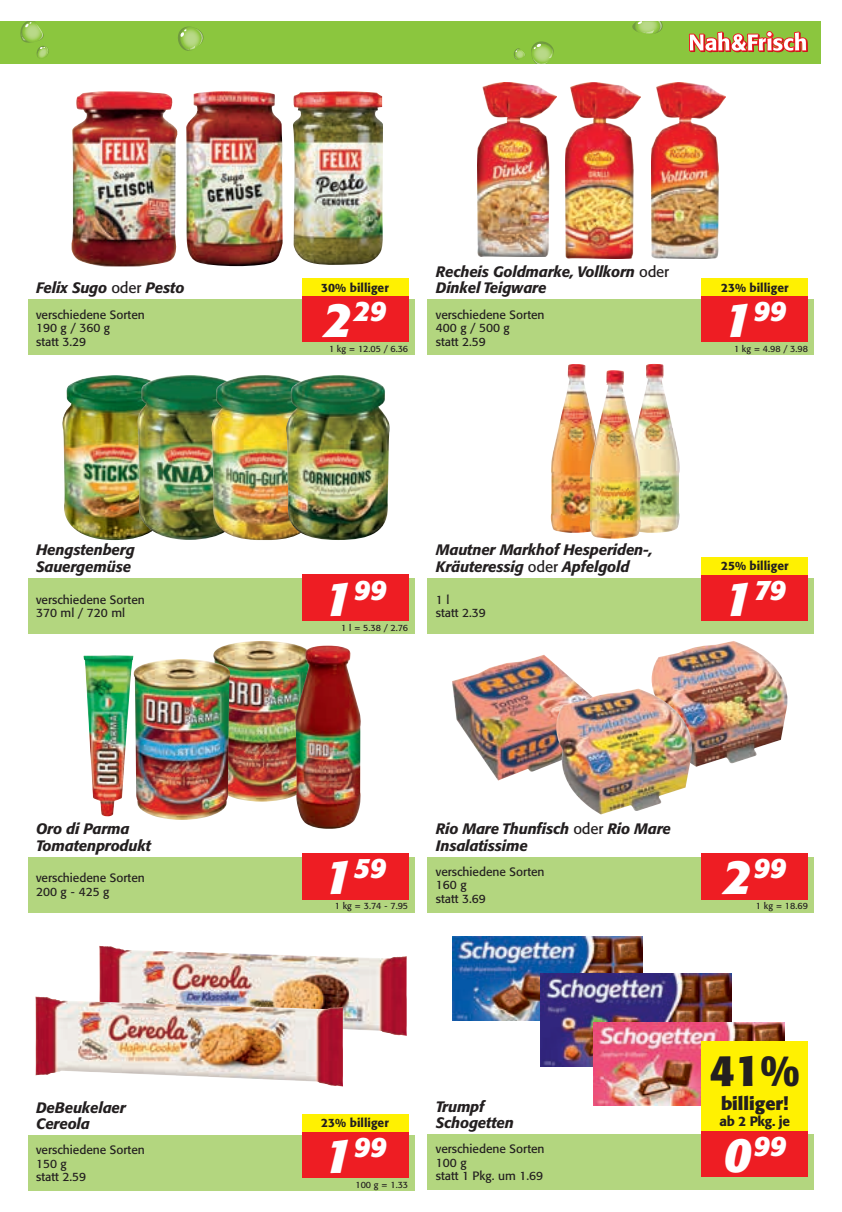
<style>
.page{position:relative;width:842px;height:1212px;background:#fff}
.page>*{position:absolute;margin:0;border:0;box-sizing:border-box;transform-origin:0 0}
.t1{font:700 43.5px "Formata Std";color:#231f20}
.t2{font:italic 700 28.05px "Formata Std";letter-spacing:.005em;color:#fff}
.t3{font:700 18px "Formata Std";color:#231f20}
.t4{font:italic 500 15px/16.5px "Formata Std";letter-spacing:-.01em;color:#231f20}
.t5{font:500 13.5px "Formata Std";letter-spacing:-.02em;color:#231f20}
.t6{font:12px/13.5px "Formata Std";color:#231f20}
.t7{font:500 12px "Formata Std";color:#231f20}
.t8{font:9px "Formata Std";color:#231f20}
.s1{font-weight:400;font-style:normal}
.s2{font-size:48px}
</style>
<div class="page">
<div style="left:427px;top:1134px;width:387px;height:56px;background:#b3d67f"></div>
<img style="left:99px;top:946px;width:308px;height:90px">
<img style="left:35px;top:996px;width:308px;height:90px">
<div style="left:28px;top:1135px;width:387px;height:56px;background:#b3d67f"></div>
<div style="left:302px;top:1131px;width:106px;height:47px;background:#ee1d23"></div>
<div style="left:302px;top:1114px;width:106px;height:17px;background:#fff101"></div>
<img style="left:452px;top:655px;width:131px;height:125px">
<img style="left:652px;top:641px;width:135px;height:126px">
<div style="left:427px;top:857px;width:387px;height:55px;background:#b3d67f"></div>
<div style="left:702px;top:853px;width:106px;height:46px;background:#ee1d23"></div>
<img style="left:213px;top:641px;width:83px;height:160px">
<div style="left:28px;top:857px;width:387px;height:55px;background:#b3d67f"></div>
<div style="left:302px;top:853px;width:106px;height:46px;background:#ee1d23"></div>
<img style="left:551px;top:364px;width:39px;height:169px">
<img style="left:641px;top:364px;width:39px;height:169px">
<div style="left:427px;top:578px;width:387px;height:56px;background:#b3d67f"></div>
<div style="left:702px;top:574px;width:106px;height:47px;background:#ee1d23"></div>
<div style="left:702px;top:557px;width:106px;height:17px;background:#fff101"></div>
<img style="left:62px;top:375px;width:75px;height:165px">
<img style="left:137px;top:375px;width:74px;height:165px">
<img style="left:211px;top:375px;width:75px;height:165px">
<img style="left:286px;top:375px;width:104px;height:165px">
<div style="left:28px;top:578px;width:387px;height:56px;background:#b3d67f"></div>
<div style="left:302px;top:574px;width:106px;height:47px;background:#ee1d23"></div>
<img style="left:477px;top:83px;width:79px;height:173px">
<img style="left:565px;top:83px;width:75px;height:175px">
<img style="left:652px;top:83px;width:74px;height:175px">
<div style="left:427px;top:300px;width:387px;height:55px;background:#b3d67f"></div>
<div style="left:702px;top:296px;width:106px;height:46px;background:#ee1d23"></div>
<div style="left:702px;top:279px;width:106px;height:17px;background:#fff101"></div>
<img style="left:72px;top:91px;width:105px;height:175px">
<img style="left:186px;top:91px;width:97px;height:175px">
<img style="left:293px;top:91px;width:90px;height:174px">
<div style="left:28px;top:300px;width:387px;height:55px;background:#b3d67f"></div>
<div style="left:302px;top:296px;width:106px;height:46px;background:#ee1d23"></div>
<div style="left:302px;top:279px;width:106px;height:17px;background:#fff101"></div>
<img style="left:556px;top:689px;width:136px;height:125px">
<img style="left:295px;top:645px;width:66px;height:184px">
<img style="left:84px;top:655px;width:49px;height:161px">
<img style="left:134px;top:659px;width:96px;height:161px">
<img style="left:590px;top:370px;width:51px;height:169px">
<img style="left:452px;top:936px;width:191px;height:84px">
<img style="left:541px;top:974px;width:190px;height:93px">
<img style="left:594px;top:1022px;width:190px;height:83px">
<div style="left:702px;top:1130px;width:106px;height:47px;background:#ee1d23"></div>
<div style="left:702px;top:1041px;width:106px;height:89px;background:#fff101"></div>
<div style="left:0;top:21px;width:821px;height:43px;background:#8bc63e"></div>
<svg style="left:20px;top:21px;width:29px;height:37px"></svg>
<svg style="left:632px;top:21px;width:31px;height:13px"></svg>
<svg style="left:531px;top:41px;width:23px;height:23px"></svg>
<svg style="left:514px;top:48px;width:11px;height:12px"></svg>
<svg style="left:178px;top:27px;width:26px;height:24px"></svg>
<svg style="left:689px;top:31px;width:119px;height:21px"></svg>
<p class="t4" style="left:36px;top:280px;width:150px">Felix Sugo <span class="s1">oder</span> Pesto</p>
<p class="t7" style="left:321px;top:280px;width:69px">30% billiger</p>
<p class="t4" style="left:436px;top:263px;width:235px">Recheis Goldmarke, Vollkorn <span class="s1">oder<br></span>Dinkel Teigware</p>
<p class="t7" style="left:721px;top:280px;width:69px">23% billiger</p>
<p class="t6" style="left:36px;top:307px;width:110px">verschiedene Sorten<br>190 g / 360 g<br>statt 3.29</p>
<h2 class="t2" style="left:324px;top:294px;width:64px"><span class="s2">2</span>29</h2>
<p class="t8" style="left:329px;top:343px;width:81px">1 kg = 12.05 / 6.36</p>
<p class="t6" style="left:436px;top:307px;width:110px">verschiedene Sorten<br>400 g / 500 g<br>statt 2.59</p>
<h2 class="t2" style="left:723px;top:294px;width:64px"><span class="s2">1</span>99</h2>
<p class="t8" style="left:734px;top:343px;width:75px">1 kg = 4.98 / 3.98</p>
<p class="t4" style="left:36px;top:542px;width:100px">Hengstenberg<br>Sauergemüse</p>
<p class="t6" style="left:36px;top:593px;width:110px">verschiedene Sorten<br>370 ml / 720 ml</p>
<h2 class="t2" style="left:324px;top:572px;width:64px"><span class="s2">1</span>99</h2>
<p class="t8" style="left:341px;top:622px;width:68px">1 l = 5.38 / 2.76</p>
<p class="t4" style="left:436px;top:542px;width:218px">Mautner Markhof Hesperiden-,<br>Kräuteressig <span class="s1">oder</span> Apfelgold</p>
<p class="t6" style="left:436px;top:593px;width:52px">1 l<br>statt 2.39</p>
<p class="t7" style="left:721px;top:558px;width:69px">25% billiger</p>
<h2 class="t2" style="left:724px;top:572px;width:64px"><span class="s2">1</span>79</h2>
<p class="t4" style="left:36px;top:820px;width:116px">Oro di Parma<br>Tomatenprodukt</p>
<p class="t6" style="left:36px;top:871px;width:110px">verschiedene Sorten<br>200 g - 425 g</p>
<h2 class="t2" style="left:324px;top:851px;width:64px"><span class="s2">1</span>59</h2>
<p class="t8" style="left:335px;top:900px;width:75px">1 kg = 3.74 - 7.95</p>
<p class="t4" style="left:436px;top:820px;width:237px">Rio Mare Thunfisch <span class="s1">oder</span> Rio Mare<br>Insalatissime</p>
<p class="t6" style="left:436px;top:864px;width:110px">verschiedene Sorten<br>160 g<br>statt 3.69</p>
<h2 class="t2" style="left:723px;top:851px;width:64px"><span class="s2">2</span>99</h2>
<p class="t8" style="left:756px;top:900px;width:53px">1 kg = 18.69</p>
<p class="t4" style="left:36px;top:1099px;width:91px">DeBeukelaer<br>Cereola</p>
<p class="t7" style="left:321px;top:1116px;width:69px">23% billiger</p>
<p class="t6" style="left:36px;top:1143px;width:110px">verschiedene Sorten<br>150 g<br>statt 2.59</p>
<h2 class="t2" style="left:324px;top:1129px;width:64px"><span class="s2">1</span>99</h2>
<p class="t8" style="left:355px;top:1179px;width:54px">100 g = 1.33</p>
<p class="t4" style="left:436px;top:1098px;width:79px">Trumpf<br>Schogetten</p>
<p class="t6" style="left:436px;top:1142px;width:110px">verschiedene Sorten<br>100 g<br>statt 1 Pkg. um 1.69</p>
<h1 class="t1" style="left:709px;top:1043px;width:92px">41%</h1>
<h3 class="t3" style="left:721px;top:1092px;width:69px">billiger!</h3>
<p class="t5" style="left:720px;top:1113px;width:72px">ab 2 Pkg. je</p>
<h2 class="t2" style="left:723px;top:1129px;width:64px"><span class="s2">0</span>99</h2>
</div>
